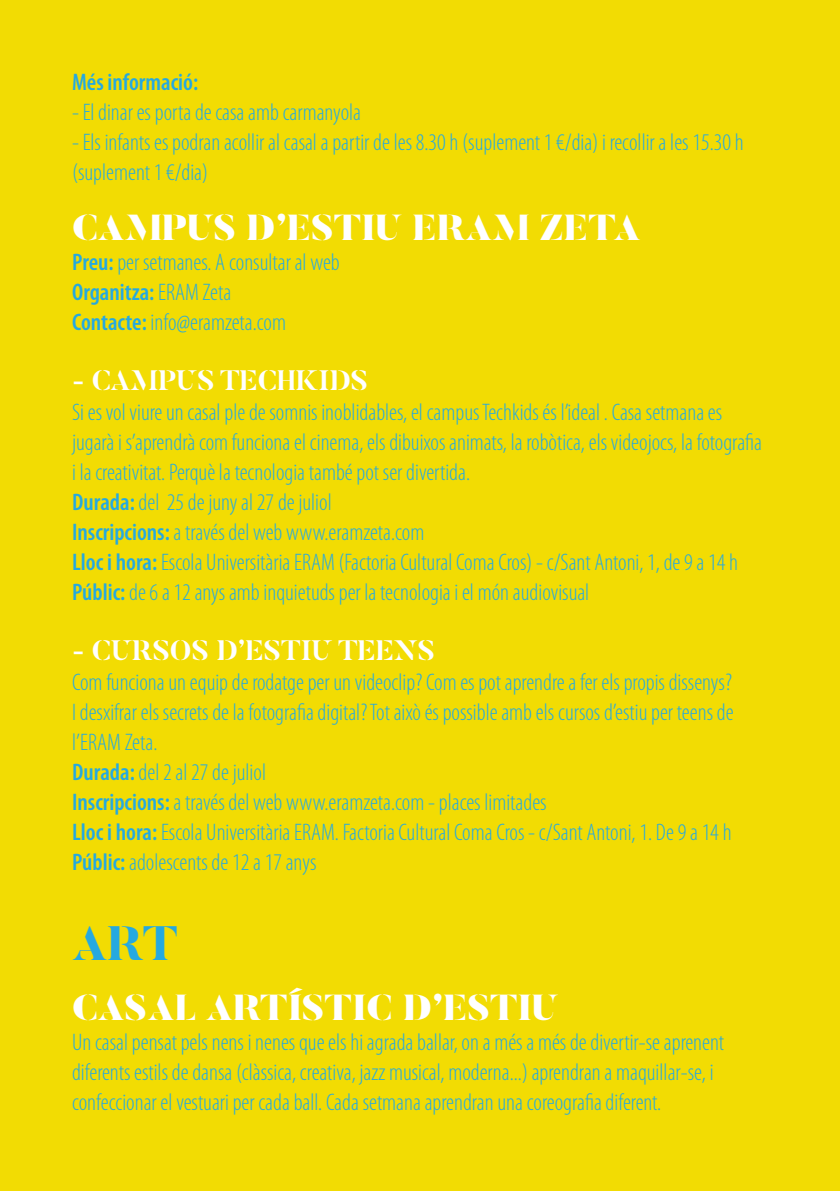
<style>
.page{position:relative;width:840px;height:1191px;background:#fff}
.page>*{position:absolute;margin:0;border:0;box-sizing:border-box;transform-origin:0 0}
.t1{font:800 48px "Butler Stencil";color:#25a9e0}
.t2{font:900 36px "Butler Stencil";color:#fff}
.t3{font:700 28px "Butler Stencil";color:#fff}
.t4{font:300 condensed 24px/30px "Myriad Pro";color:#25a9e0}
.t5{font:600 condensed 24px "Myriad Pro";color:#25a9e0}
.s1{font-weight:600}
</style>
<div class="page">
<div style="left:0;top:0;width:839px;height:1191px;background:#f2dc03"></div>
<p class="t5" style="left:72px;top:69px;width:127px">Més informació:</p>
<p class="t4" style="left:72px;top:98px;width:290px">- El dinar es porta de casa amb carmanyola</p>
<p class="t4" style="left:72px;top:128px;width:672px">- Els infants es podran acollir al casal a partir de les 8.30 h (suplement 1 €/dia) i recollir a les 15.30 h (suplement 1 €/dia)</p>
<h2 class="t2" style="left:72px;top:205px;width:569px">CAMPUS D’ESTIU ERAM ZETA</h2>
<p class="t4" style="left:72px;top:248px;width:269px"><span class="s1">Preu:</span> per setmanes. A consultar al web<br><span class="s1">Organitza:</span> ERAM Zeta<br><span class="s1">Contacte:</span> info@eramzeta.com</p>
<p class="t3" style="left:72px;top:362px;width:297px">- CAMPUS TECHKIDS</p>
<p class="t4" style="left:72px;top:398px;width:691px">Si es vol viure un casal ple de somnis inoblidables, el campus Techkids és l’ideal . Casa setmana es jugarà i s’aprendrà com funciona el cinema, els dibuixos animats, la robòtica, els videojocs, la fotografia i la creativitat. Perquè la tecnologia també pot ser divertida.<br><span class="s1">Durada:</span> del 25 de juny al 27 de juliol<br><span class="s1">Inscripcions:</span> a través del web www.eramzeta.com<br><span class="s1">Lloc i hora:</span> Escola Universitària ERAM (Factoria Cultural Coma Cros) - c/Sant Antoni, 1, de 9 a 14 h <span class="s1">Públic:</span> de 6 a 12 anys amb inquietuds per la tecnologia i el món audiovisual</p>
<p class="t3" style="left:72px;top:632px;width:364px">- CURSOS D’ESTIU TEENS</p>
<p class="t4" style="left:72px;top:668px;width:662px">Com funciona un equip de rodatge per un videoclip? Com es pot aprendre a fer els propis dissenys?<br>I desxifrar els secrets de la fotografia digital? Tot això és possible amb els cursos d’estiu per teens de l’ERAM Zeta.<br><span class="s1">Durada:</span> del 2 al 27 de juliol<br><span class="s1">Inscripcions:</span> a través del web www.eramzeta.com - places limitades<br><span class="s1">Lloc i hora:</span> Escola Universitària ERAM. Factoria Cultural Coma Cros - c/Sant Antoni, 1. De 9 a 14 h <span class="s1">Públic:</span> adolescents de 12 a 17 anys</p>
<h1 class="t1" style="left:72px;top:913px;width:107px">ART</h1>
<h2 class="t2" style="left:72px;top:985px;width:488px">CASAL ARTÍSTIC D’ESTIU</h2>
<p class="t4" style="left:72px;top:1028px;width:653px">Un casal pensat pels nens i nenes que els hi agrada ballar, on a més a més de divertir-se aprenent diferents estils de dansa (clàssica, creativa, jazz musical, moderna...) aprendran a maquillar-se, i confeccionar el vestuari per cada ball. Cada setmana aprendran una coreografia diferent.</p>
</div>
